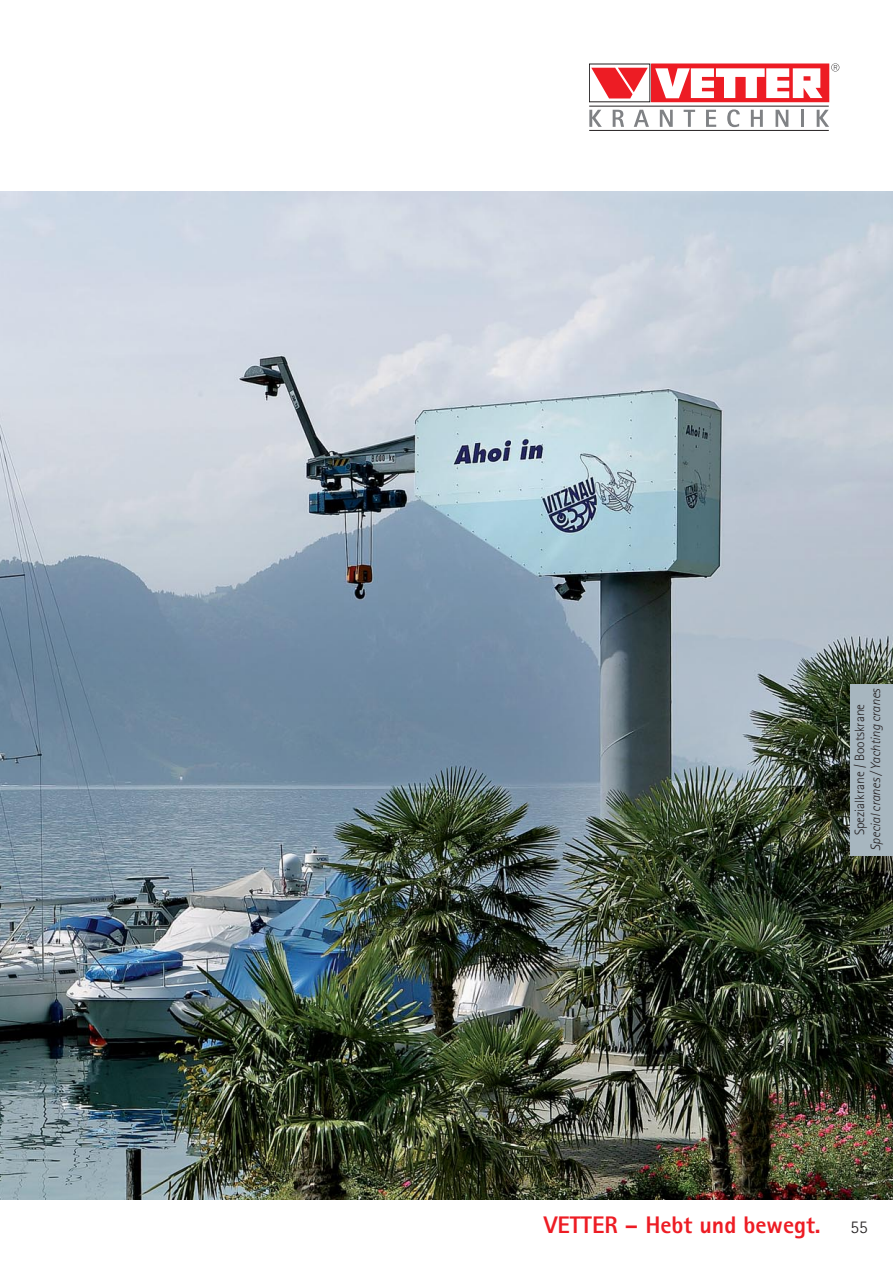
<style>
.page{position:relative;width:893px;height:1263px;background:#fff}
.page>*{position:absolute;margin:0;border:0;box-sizing:border-box;transform-origin:0 0}
.t1{font:800 24px "Rotis Sans Serif";color:#ed1c24}
.t2{font:300 18px "Rotis Sans Serif";color:#231f20}
.t3{font:italic 300 13.5px "Rotis Sans Serif";color:#231f20}
.t4{font:300 13.5px "Rotis Sans Serif";color:#231f20}
</style>
<div class="page">
<svg style="left:831px;top:63px;width:8px;height:8px"></svg>
<div style="left:652px;top:64px;width:177px;height:38px;background:#ed1c24"></div>
<svg style="left:589px;top:110px;width:13px;height:17px"></svg>
<svg style="left:613px;top:110px;width:11px;height:17px"></svg>
<svg style="left:634px;top:110px;width:15px;height:17px"></svg>
<svg style="left:660px;top:110px;width:13px;height:17px"></svg>
<svg style="left:684px;top:110px;width:11px;height:17px"></svg>
<svg style="left:706px;top:110px;width:10px;height:17px"></svg>
<svg style="left:727px;top:109px;width:13px;height:18px"></svg>
<svg style="left:751px;top:110px;width:12px;height:17px"></svg>
<svg style="left:775px;top:110px;width:13px;height:17px"></svg>
<hr style="left:801px;top:110px;width:3px;height:17px;background:#808285">
<svg style="left:817px;top:110px;width:12px;height:17px"></svg>
<svg style="left:591px;top:67px;width:57px;height:32px"></svg>
<svg style="left:591px;top:68px;width:57px;height:30px"></svg>
<hr style="left:589px;top:130px;width:240px;height:1px;background:#231f20">
<hr style="left:589px;top:106px;width:240px;height:1px;background:#231f20">
<svg style="left:655px;top:68px;width:167px;height:30px"></svg>
<img style="left:0;top:191px;width:893px;height:1008px">
<div style="left:850px;top:684px;width:43px;height:171px;background:#a7b6bf"></div>
<p class="t3" style="left:871px;top:851px;width:164px;rotate:-90deg">Special cranes / Yachting cranes</p>
<p class="t4" style="left:855px;top:835px;width:133px;rotate:-90deg">Spezialkrane / Bootskrane</p>
<h1 class="t1" style="left:544px;top:1216px;width:279px">VETTER – Hebt und bewegt.</h1>
<h2 class="t2" style="left:850px;top:1220px;width:19px">55</h2>
</div>
